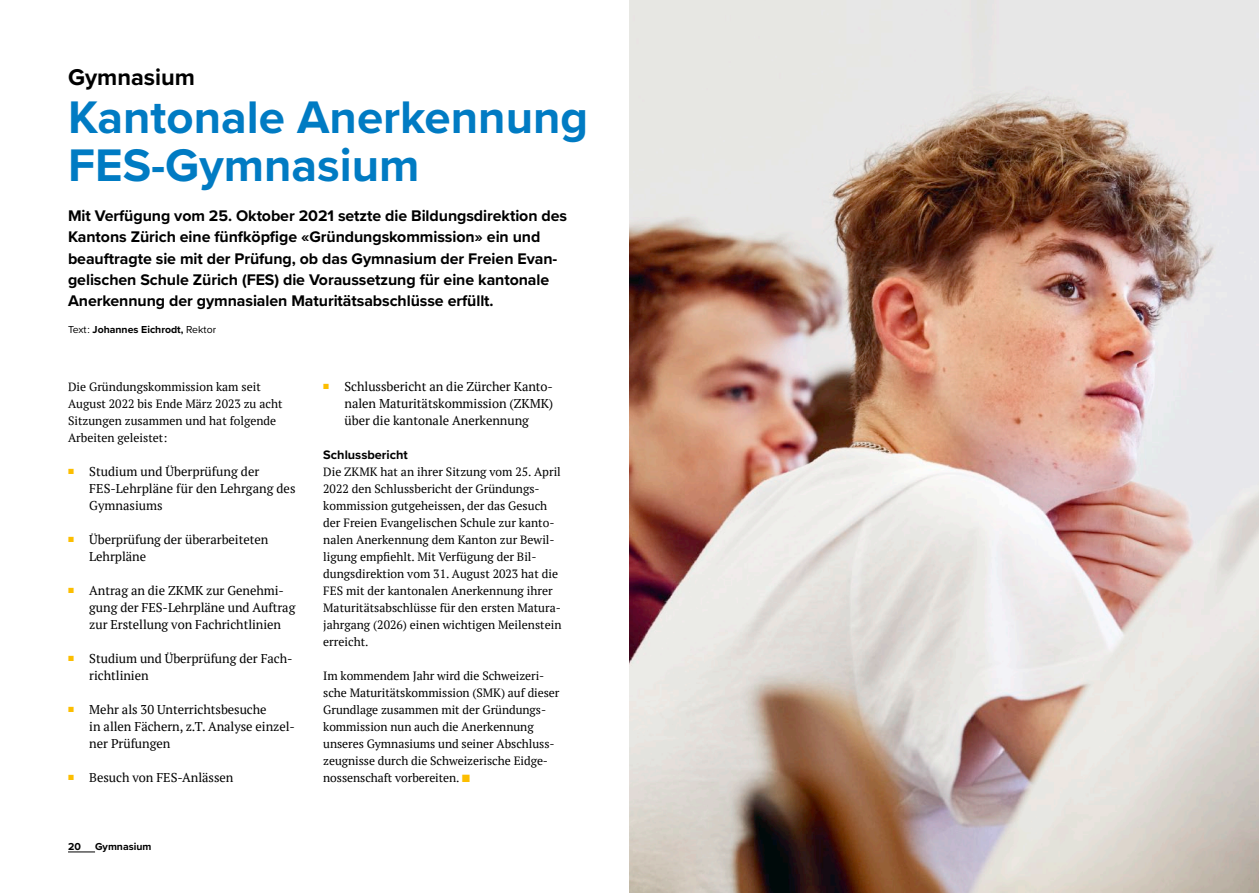
<style>
.page{position:relative;width:1259px;height:893px;background:#fff}
.page>*{position:absolute;margin:0;border:0;box-sizing:border-box;transform-origin:0 0}
.t1{font:700 47.4px/48px "Proxima Nova";color:#007bc3}
.t2{font:700 23.7px "Proxima Nova";color:#000}
.t3{font:700 15.9px/21.3px "Proxima Nova";letter-spacing:-.005em;color:#000}
.t4{font:12.75px/17px "PT Serif";letter-spacing:-.005em;color:#000}
.t5{font:700 12.75px "Proxima Nova";color:#000}
.t6{font:12px/17px "PT Serif";color:#000}
.t7{font:700 10.5px "Proxima Nova";color:#000}
.s1{font-weight:400}
.s2{font-family:"Proxima Nova";font-weight:700;font-size:12.75px;color:#fcbe00}
</style>
<div class="page">
<svg style="left:68px;top:851px;width:27px;height:1px"></svg>
<img style="left:629px;top:0;width:630px;height:893px">
<h2 class="t2" style="left:68px;top:59px;width:129px">Gymnasium</h2>
<h1 class="t1" style="left:68px;top:92px;width:521px">Kantonale Anerkennung<br>FES-Gymnasium</h1>
<p class="t3" style="left:68px;top:205px;width:500px">Mit Verfügung vom 25. Oktober 2021 setzte die Bildungsdirektion des Kantons Zürich eine fünfköpfige «Gründungskommission» ein und beauftragte sie mit der Prüfung, ob das Gymnasium der Freien Evan&shy;gelischen Schule Zürich (FES) die Voraussetzung für eine kantonale Anerkennung der gymnasialen Maturitätsabschlüsse erfüllt.</p>
<p class="t7" style="left:68px;top:322px;width:150px"><span class="s1">Text :</span> Johannes Eichrodt, <span class="s1">Rektor</span></p>
<p class="t6" style="left:68px;top:378px;width:216px">Die Gründungskommission kam seit<br>August 2022 bis Ende März 2023 zu acht<br>Sitzungen zusammen und hat folgende<br>Arbeiten geleistet:</p>
<p class="t4" style="left:89px;top:463px;width:208px;text-indent:-21px"><sup>■</sup> Studium und Überprüfung der<br>FES-Lehrpläne für den Lehrgang des<br>Gymnasiums</p>
<p class="t4" style="left:89px;top:531px;width:180px;text-indent:-21px"><sup>■</sup> Überprüfung der überarbeiteten<br>Lehrpläne</p>
<p class="t4" style="left:89px;top:582px;width:207px;text-indent:-21px"><sup>■</sup> Antrag an die ZKMK zur Genehmi&shy;gung der FES-Lehrpläne und Auftrag zur Erstellung von Fachrichtlinien</p>
<p class="t4" style="left:89px;top:650px;width:205px;text-indent:-21px"><sup>■</sup> Studium und Überprüfung der Fach&shy;richtlinien</p>
<p class="t4" style="left:89px;top:701px;width:207px;text-indent:-21px"><sup>■</sup> Mehr als 30 Unterrichtsbesuche<br>in allen Fächern, z.T. Analyse einzel&shy;ner Prüfungen</p>
<p class="t4" style="left:68px;top:769px;width:167px"><sup>■</sup> Besuch von FES-Anlässen</p>
<p class="t7" style="left:68px;top:839px;width:14px">20</p>
<p class="t7" style="left:95px;top:839px;width:58px">Gymnasium</p>
<p class="t4" style="left:344px;top:378px;width:210px;text-align:justify;text-indent:-21px"><sup>■</sup> Schlussbericht an die Zürcher Kanto&shy;nalen Maturitätskommission (ZKMK) über die kantonale Anerkennung</p>
<p class="t5" style="left:323px;top:445px;width:86px">Schlussbericht</p>
<p class="t6" style="left:323px;top:463px;width:240px">Die ZKMK hat an ihrer Sitzung vom 25. April 2022 den Schlussbericht der Gründungs&shy;kommission gutgeheissen, der das Gesuch der Freien Evangelischen Schule zur kanto&shy;nalen Anerkennung dem Kanton zur Bewil&shy;ligung empfiehlt. Mit Verfügung der Bil&shy;dungsdirektion vom 31. August 2023 hat die FES mit der kantonalen Anerkennung ihrer Maturitätsabschlüsse für den ersten Matura&shy;jahrgang (2026) einen wichtigen Meilenstein erreicht.</p>
<p class="t6" style="left:323px;top:667px;width:238px">Im kommendem Jahr wird die Schweizeri&shy;sche Maturitätskommission (SMK) auf dieser Grundlage zusammen mit der Gründungs&shy;kommission nun auch die Anerkennung unseres Gymnasiums und seiner Abschluss&shy;zeugnisse durch die Schweizerische Eidge&shy;nossenschaft vorbereiten. <span class="s2">■</span></p>
</div>
